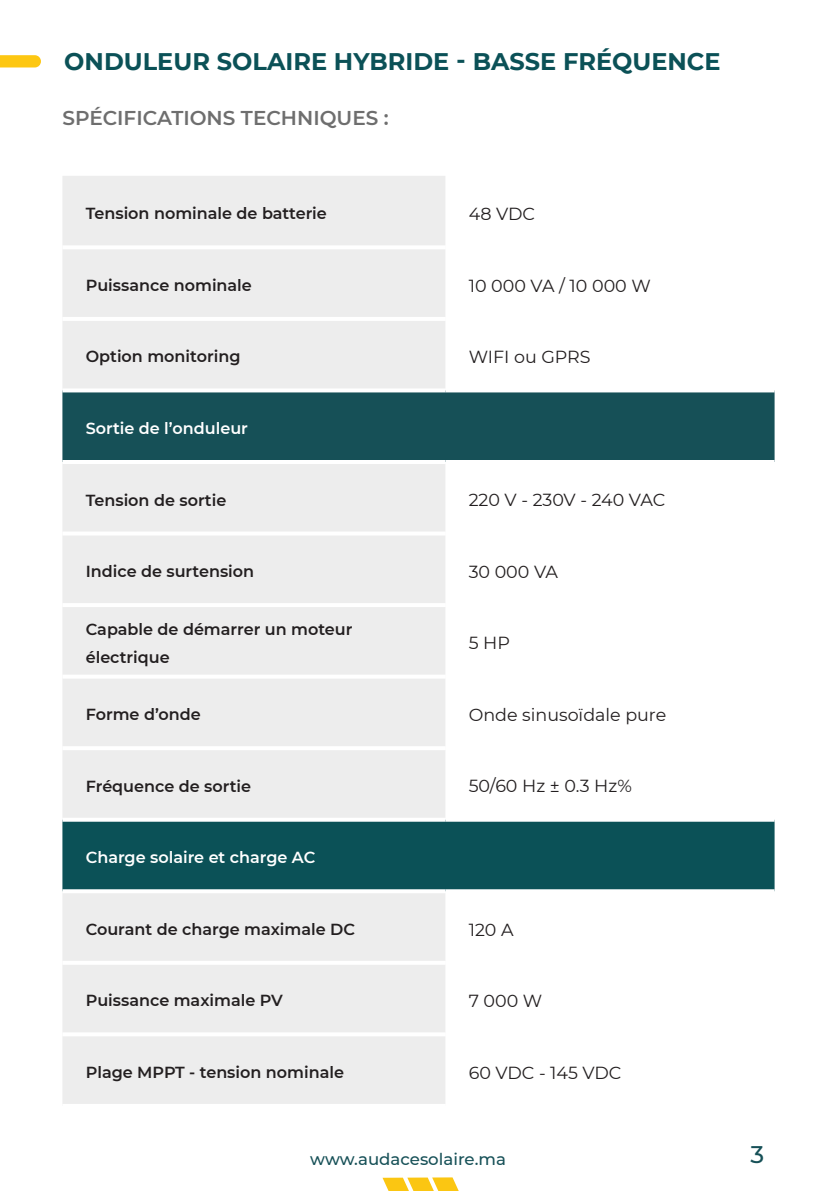
<style>
.page{position:relative;width:840px;height:1191px;background:#fff}
.page>*{position:absolute;margin:0;border:0;box-sizing:border-box;transform-origin:0 0}
.t1{font:700 24px "Montserrat";color:#0b5157}
.t2{font:500 24px "Montserrat";color:#165057}
.t3{font:600 20px "Montserrat";color:#6e6e6e}
.t4{font:17.4px "Montserrat";color:#231f20}
.t5{font:500 16.6px "Montserrat";color:#165057}
.t6{font:600 16px/28px "Montserrat";color:#231f20}
.t7{font:600 16px "Montserrat";color:#fff}
</style>
<div class="page">
<svg style="left:382px;top:1177px;width:77px;height:14px"></svg>
<svg style="left:0;top:55px;width:41px;height:12px"></svg>
<div style="left:62px;top:176px;width:383px;height:927px;background:#ededed"></div>
<div style="left:62px;top:392px;width:712px;height:68px;background:#165057"></div>
<div style="left:62px;top:821px;width:712px;height:68px;background:#0b5157"></div>
<hr style="left:62px;top:245px;width:383px;height:4px;background:#fff">
<hr style="left:62px;top:317px;width:383px;height:4px;background:#fff">
<hr style="left:62px;top:388px;width:383px;height:4px;background:#fff">
<hr style="left:62px;top:460px;width:383px;height:4px;background:#fff">
<hr style="left:62px;top:531px;width:383px;height:4px;background:#fff">
<hr style="left:62px;top:603px;width:383px;height:4px;background:#fff">
<hr style="left:62px;top:674px;width:383px;height:4px;background:#fff">
<hr style="left:62px;top:746px;width:383px;height:4px;background:#fff">
<svg style="left:62px;top:817px;width:383px;height:4px"></svg>
<svg style="left:62px;top:889px;width:383px;height:4px"></svg>
<svg style="left:445px;top:889px;width:329px;height:3px"></svg>
<svg style="left:62px;top:960px;width:383px;height:4px"></svg>
<hr style="left:62px;top:1032px;width:383px;height:4px;background:#fff">
<svg style="left:62px;top:1103px;width:383px;height:1px"></svg>
<p class="t1" style="left:64px;top:44px;width:657px">ONDULEUR SOLAIRE HYBRIDE - BASSE FRÉQUENCE</p>
<p class="t3" style="left:62px;top:103px;width:328px">SPÉCIFICATIONS TECHNIQUES :</p>
<p class="t6" style="left:86px;top:199px;width:242px">Tension nominale de batterie</p>
<p class="t4" style="left:468px;top:202px;width:68px">48 VDC</p>
<p class="t6" style="left:86px;top:270px;width:167px">Puissance nominale</p>
<p class="t4" style="left:468px;top:273px;width:183px">10 000 VA / 10 000 W</p>
<p class="t6" style="left:86px;top:342px;width:156px">Option monitoring</p>
<p class="t4" style="left:468px;top:345px;width:123px">WIFI ou GPRS</p>
<p class="t7" style="left:86px;top:417px;width:164px">Sortie de ’l onduleur</p>
<p class="t6" style="left:86px;top:485px;width:142px">Tension de sortie</p>
<p class="t4" style="left:468px;top:488px;width:198px">220 V - 230V - 240 VAC</p>
<p class="t6" style="left:86px;top:556px;width:170px">Indice de surtension</p>
<p class="t4" style="left:468px;top:559px;width:91px">30 000 VA</p>
<p class="t6" style="left:86px;top:614px;width:268px">Capable de démarrer un moteur électrique</p>
<p class="t4" style="left:468px;top:631px;width:43px">5HP</p>
<p class="t6" style="left:86px;top:699px;width:117px">Forme d’onde</p>
<p class="t4" style="left:468px;top:702px;width:199px">Onde sinusoïdale pure</p>
<p class="t6" style="left:86px;top:771px;width:167px">Fréquence de sortie</p>
<p class="t4" style="left:468px;top:774px;width:164px">50/60 Hz ± 0.3 Hz%</p>
<p class="t7" style="left:86px;top:846px;width:231px">Charge solaire et charge AC</p>
<p class="t6" style="left:86px;top:914px;width:271px">Courant de charge maximale DC</p>
<p class="t4" style="left:468px;top:917px;width:46px">120 A</p>
<p class="t6" style="left:86px;top:986px;width:198px">Puissance maximale PV</p>
<p class="t4" style="left:468px;top:989px;width:75px">7 000 W</p>
<p class="t6" style="left:86px;top:1057px;width:260px">Plage MPPT - tension nominale</p>
<p class="t4" style="left:468px;top:1060px;width:154px">60 VDC - 145 VDC</p>
<p class="t5" style="left:310px;top:1147px;width:197px">www.audacesolaire.ma</p>
<h1 class="t2" style="left:750px;top:1137px;width:15px">3</h1>
</div>
